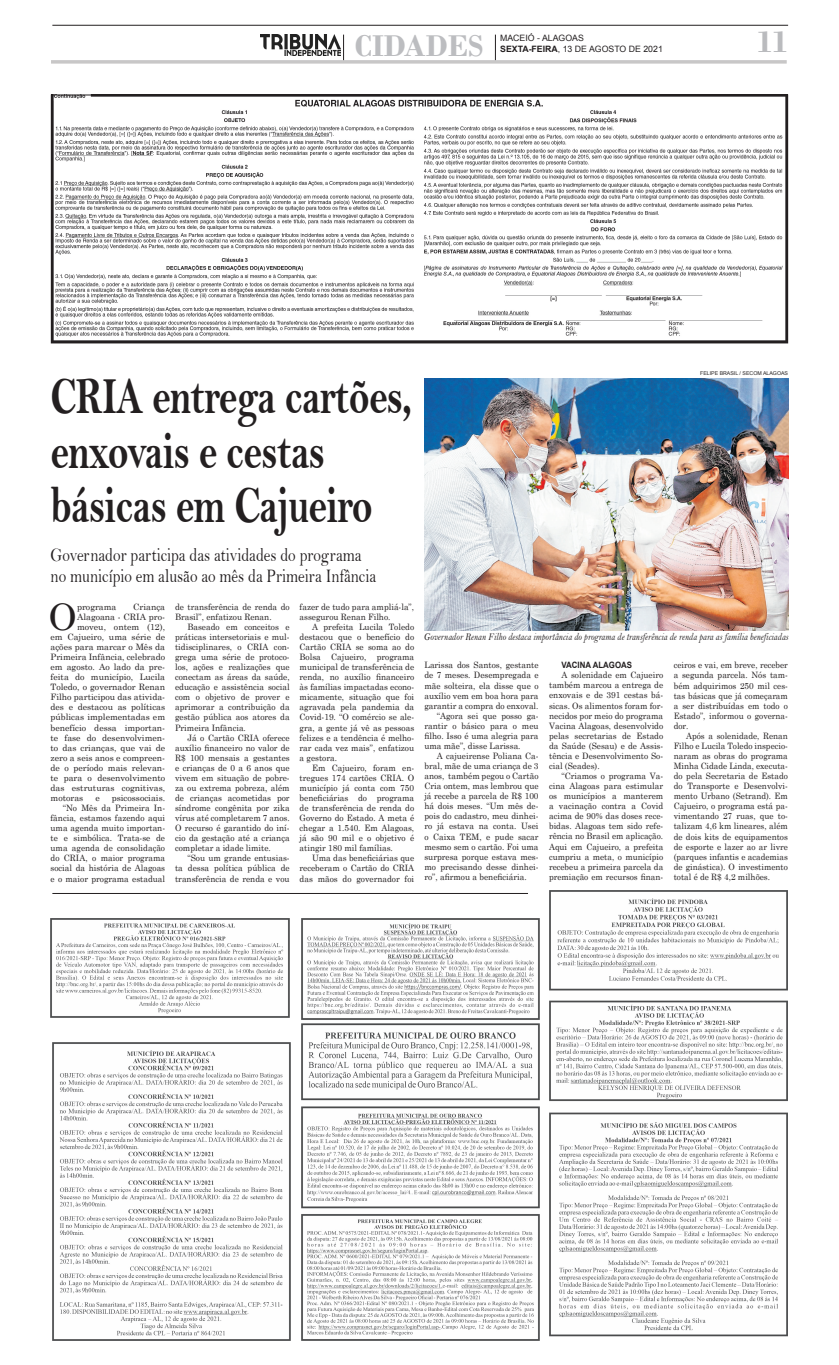
<style>
.page{position:relative;width:839px;height:1365px;background:#fff}
.page>*{position:absolute;margin:0;border:0;box-sizing:border-box;transform-origin:0 0}
.manchete{font:52.5px "Bell MT Bold";letter-spacing:-.02em;color:#231f20;scale:.74 1}
.capitulado{font:36.57px "Century Schoolbook";color:#231f20}
.t1{font:700 31.5px "Bodoni";color:#bcbdc0}
.t2{font:700 31.5px "Bodoni";color:#babbbe}
.bigode{font:19.25px/21px "Bell";color:#231f20;scale:.8 1}
.legenda{font:10.5px "Bell MT Italic";color:#231f20;scale:.82 1}
.materia{font:8.75px/10.1px "Century Schoolbook";color:#231f20;text-align:justify;scale:.95 1}
.materia-2{font:8.75px/10.1px "Century Schoolbook";color:#231f20;text-align:justify;scale:.94 1}
.capitulado-2{font:8.75px "Century Schoolbook";color:#231f20}
.t3{font:8.75px "Arial";color:#231f20}
.intertitulo{font:700 8.75px "Arial";color:#231f20;scale:.9 1}
.credito{font:5.25px "Arial";color:#231f20}
.s1{font-weight:700}
</style>
<div class="page">
<img style="left:53px;top:97px;width:732px;height:244px">
<div style="left:51px;top:95px;width:736px;height:248px;border:1px solid #231f20"></div>
<hr style="left:52px;top:25px;width:736px;height:1px;background:#231f20">
<svg style="left:51px;top:60px;width:735px;height:4px;background:#cecdcd"></svg>
<img style="left:261px;top:35px;width:79px;height:21px">
<svg style="left:343px;top:35px;width:1px;height:25px"></svg>
<svg style="left:495px;top:35px;width:1px;height:25px"></svg>
<img style="left:424px;top:378px;width:364px;height:252px">
<hr style="left:52px;top:893px;width:476px;height:1px;background:#231f20">
<img style="left:549px;top:890px;width:238px;height:446px">
<img style="left:301px;top:918px;width:238px;height:421px">
<img style="left:53px;top:1042px;width:238px;height:297px">
<img style="left:51px;top:918px;width:238px;height:99px">
<p class="t1" style="left:355px;top:27px;width:130px">CIDADES</p>
<p class="t3" style="left:500px;top:32px;width:85px">MACEIÓ - ALAGOAS</p>
<p class="t3" style="left:500px;top:43px;width:164px"><span class="s1">SEXTA-FEIRA</span>, 13 DE AGOSTO DE 2021</p>
<p class="t2" style="left:757px;top:24px;width:32px">11</p>
<p class="credito" style="left:700px;top:370px;width:89px">FELIPE BRASIL / SECOM ALAGOAS</p>
<p class="manchete" style="left:51px;top:365px;width:490px">CRIA entrega cartões,</p>
<p class="manchete" style="left:51px;top:419px;width:372px">enxovais e cestas</p>
<p class="manchete" style="left:51px;top:474px;width:437px">básicas em Cajueiro</p>
<p class="bigode" style="left:51px;top:544px;width:408px">Governador participa das atividades do programa no município em alusão ao mês da Primeira Infância</p>
<p class="capitulado" style="left:49px;top:586px;width:30px">O</p>
<p class="capitulado-2" style="left:77px;top:599px;width:41px">programa</p>
<p class="capitulado-2" style="left:133px;top:599px;width:33px">Criança</p>
<p class="materia" style="left:175px;top:600px;width:122px">de transferência de renda do<br>Brasil”, enfatizou Renan.</p>
<p class="materia" style="left:175px;top:621px;width:122px;text-indent:12px">Baseado em conceitos e práticas intersetoriais e mul&shy;tidisciplinares, o CRIA con&shy;grega uma série de protoco&shy;los, ações e realizações que conectam as áreas da saúde, educação e assistência social com o objetivo de prover e aprimorar a contribuição da gestão pública aos atores da Primeira Infância.</p>
<p class="materia" style="left:175px;top:731px;width:122px;text-indent:12px">Já o Cartão CRIA oferece auxílio financeiro no valor de R$ 100 mensais a gestantes e crianças de 0 a 6 anos que vivem em situação de pobre&shy;za ou extrema pobreza, além de crianças acometidas por síndrome congênita por zika vírus até completarem 7 anos.<br>O recurso é garantido do iní&shy;cio da gestação até a criança completar a idade limite.</p>
<p class="materia" style="left:175px;top:852px;width:122px;text-indent:12px">“Sou um grande entusias&shy;ta dessa política pública de transferência de renda e vou</p>
<p class="materia" style="left:299px;top:600px;width:122px">fazer de tudo para ampliá-la”, assegurou Renan Filho.</p>
<p class="materia" style="left:299px;top:621px;width:122px;text-indent:12px">A prefeita Lucila Toledo destacou que o benefício do Cartão CRIA se soma ao do Bolsa Cajueiro, programa municipal de transferência de renda, no auxílio financeiro às famílias impactadas econo&shy;micamente, situação que foi agravada pela pandemia da Covid-19. “O comércio se ale&shy;gra, a gente já vê as pessoas felizes e a tendência é melho&shy;rar cada vez mais”, enfatizou a gestora.</p>
<p class="materia" style="left:299px;top:761px;width:122px;text-indent:12px">Em Cajueiro, foram en&shy;tregues 174 cartões CRIA. O município já conta com 750 beneficiárias do programa de transferência de renda do Governo do Estado. A meta é chegar a 1.540. Em Alagoas, já são 90 mil e o objetivo é atingir 180 mil famílias.</p>
<p class="materia" style="left:299px;top:852px;width:122px;text-indent:12px">Uma das beneficiárias que receberam o Cartão do CRIA das mãos do governador foi</p>
<p class="capitulado-2" style="left:77px;top:609px;width:90px">Alagoana - CRIA pro-</p>
<p class="capitulado-2" style="left:77px;top:619px;width:90px">moveu, ontem (12),</p>
<p class="capitulado-2" style="left:51px;top:629px;width:116px">em Cajueiro, uma série de</p>
<p class="capitulado-2" style="left:51px;top:639px;width:116px">ações para marcar o Mês da</p>
<p class="capitulado-2" style="left:51px;top:649px;width:116px">Primeira Infância, celebrado</p>
<p class="capitulado-2" style="left:51px;top:659px;width:116px">em agosto. Ao lado da pre-</p>
<p class="capitulado-2" style="left:51px;top:669px;width:116px">feita do município, Lucila</p>
<p class="capitulado-2" style="left:51px;top:679px;width:116px">Toledo, o governador Renan</p>
<p class="capitulado-2" style="left:51px;top:689px;width:116px">Filho participou das ativida-</p>
<p class="capitulado-2" style="left:51px;top:699px;width:116px">des e destacou as políticas</p>
<p class="capitulado-2" style="left:51px;top:710px;width:116px">públicas implementadas em</p>
<p class="capitulado-2" style="left:51px;top:720px;width:116px">benefício dessa importan-</p>
<p class="capitulado-2" style="left:51px;top:730px;width:116px">te fase do desenvolvimen-</p>
<p class="capitulado-2" style="left:51px;top:740px;width:116px">to das crianças, que vai de</p>
<p class="capitulado-2" style="left:51px;top:750px;width:116px">zero a seis anos e compreen-</p>
<p class="capitulado-2" style="left:51px;top:760px;width:116px">de o período mais relevan-</p>
<p class="capitulado-2" style="left:51px;top:770px;width:116px">te para o desenvolvimento</p>
<p class="capitulado-2" style="left:51px;top:780px;width:116px">das estruturas cognitivas,</p>
<p class="capitulado-2" style="left:51px;top:790px;width:34px">motoras</p>
<p class="capitulado-2" style="left:95px;top:790px;width:6px">e</p>
<p class="capitulado-2" style="left:112px;top:790px;width:55px">psicossociais.</p>
<p class="materia" style="left:51px;top:802px;width:122px;text-indent:12px">“No Mês da Primeira In&shy;fância, estamos fazendo aqui uma agenda muito importan&shy;te e simbólica. Trata-se de uma agenda de consolidação do CRIA, o maior programa social da história de Alagoas e o maior programa estadual</p>
<p class="legenda" style="left:424px;top:630px;width:446px">Governador Renan Filho destaca importância do programa de transferência de renda para as família beneficiadas</p>
<p class="materia" style="left:424px;top:659px;width:122px">Larissa dos Santos, gestante de 7 meses. Desempregada e mãe solteira, ela disse que o auxílio vem em boa hora para garantir a compra do enxoval.</p>
<p class="materia" style="left:424px;top:709px;width:122px;text-indent:12px">“Agora sei que posso ga&shy;rantir o básico para o meu filho. Isso é uma alegria para uma mãe”, disse Larissa.</p>
<p class="materia" style="left:424px;top:750px;width:122px;text-indent:12px">A cajueirense Poliana Ca&shy;bral, mãe de uma criança de 3 anos, também pegou o Cartão Cria ontem, mas lembrou que já recebe a parcela de R$ 100 há dois meses. “Um mês de&shy;pois do cadastro, meu dinhei&shy;ro já estava na conta. Usei o Caixa TEM, e pude sacar mesmo sem o cartão. Foi uma surpresa porque estava mes&shy;mo precisando desse dinhei&shy;ro”, afirmou a beneficiária.</p>
<p class="intertitulo" style="left:561px;top:659px;width:80px">VACINA ALAGOAS</p>
<p class="materia" style="left:549px;top:669px;width:122px;text-indent:12px">A solenidade em Cajueiro também marcou a entrega de enxovais e de 391 cestas bá&shy;sicas. Os alimentos foram for&shy;necidos por meio do programa Vacina Alagoas, desenvolvido pelas secretarias de Estado da Saúde (Sesau) e de Assis&shy;tência e Desenvolvimento So&shy;cial (Seades).</p>
<p class="materia" style="left:549px;top:770px;width:122px;text-indent:12px">“Criamos o programa Va&shy;cina Alagoas para estimular os municípios a manterem a vacinação contra a Covid acima de 90% das doses rece&shy;bidas. Alagoas tem sido refe&shy;rência no Brasil em aplicação.<br>Aqui em Cajueiro, a prefeita cumpriu a meta, o município recebeu a primeira parcela da premiação em recursos finan-</p>
<p class="materia-2" style="left:673px;top:659px;width:123px">ceiros e vai, em breve, receber a segunda parcela. Nós tam&shy;bém adquirimos 250 mil ces&shy;tas básicas que já começaram a ser distribuídas em todo o Estado”, informou o governa&shy;dor.</p>
<p class="materia-2" style="left:673px;top:729px;width:123px;text-indent:12px">Após a solenidade, Renan Filho e Lucila Toledo inspecio&shy;naram as obras do programa Minha Cidade Linda, executa&shy;do pela Secretaria de Estado do Transporte e Desenvolvi&shy;mento Urbano (Setrand). Em Cajueiro, o programa está pa&shy;vimentando 27 ruas, que to&shy;talizam 4,6 km lineares, além de dois kits de equipamentos de esporte e lazer ao ar livre (parques infantis e academias de ginástica). O investimento total é de R$ 4,2 milhões.</p>
</div>
